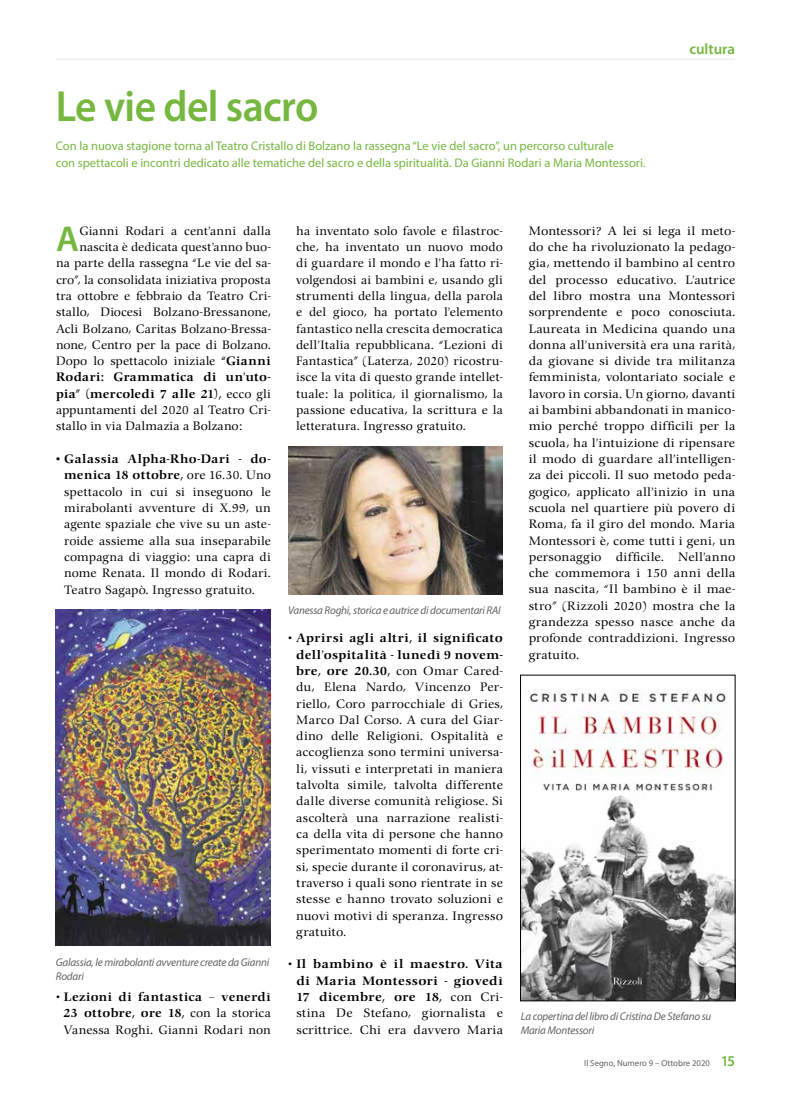
<style>
.page{position:relative;width:791px;height:1106px;background:#fff}
.page>*{position:absolute;margin:0;border:0;box-sizing:border-box;transform-origin:0 0}
.t1{font:600 43.75px "Myriad Pro";letter-spacing:-.015em;color:#75b73f;scale:.95 1}
.t2{font:600 36px "Myriad Pro";color:#75b73f}
.t3{font:600 15px "Myriad Pro";color:#75b73f}
.t4{font:12.5px/16.2px "Myriad Pro";color:#75b73f}
.t5{font:11.88px/16.2px "Comenius Antiqua";letter-spacing:.03em;color:#000;text-align:justify}
.t6{font:500 11.88px/16.2px "Comenius Antiqua";letter-spacing:.035em;color:#000;text-align:justify}
.t7{font:italic 11.25px/13.8px "Myriad Pro";letter-spacing:-.02em;color:#636363}
.t8{font:8.75px "Myriad Pro";color:#636363}
.s1{font-weight:500}
.s2{font-weight:400}
.s3{font-weight:600;font-size:15px;color:#75b73f}
</style>
<div class="page">
<hr style="left:56px;top:59px;width:678px;height:1px;background:#ebebeb">
<img style="left:56px;top:609px;width:214px;height:336px">
<img style="left:288px;top:446px;width:214px;height:148px">
<img style="left:522px;top:689px;width:211px;height:310px">
<div style="left:520px;top:675px;width:215px;height:326px;border:1px solid #000"></div>
<h1 class="t1" style="left:56px;top:78px;width:278px">Le vie del sacro</h1>
<p class="t4" style="left:56px;top:138px;width:591px">Con la nuova stagione torna al Teatro Cristallo di Bolzano la rassegna “Le vie del sacro”, un percorso culturale<br>con spettacoli e incontri dedicato alle tematiche del sacro e della spiritualità. Da Gianni Rodari a Maria Montessori.</p>
<p class="t3" style="left:689px;top:39px;width:47px">cultura</p>
<h2 class="t2" style="left:56px;top:216px;width:24px">A</h2>
<p class="t5" style="left:79px;top:223px;width:193px">Gianni Rodari a cent’anni dalla</p>
<p class="t5" style="left:79px;top:239px;width:193px">nascita è dedicata quest’anno buo-</p>
<p class="t5" style="left:56px;top:255px;width:216px">na parte della rassegna “Le vie del sa-</p>
<p class="t5" style="left:56px;top:271px;width:216px">cro”, la consolidata iniziativa proposta</p>
<p class="t5" style="left:56px;top:288px;width:216px">tra ottobre e febbraio da Teatro Cri-</p>
<p class="t5" style="left:56px;top:304px;width:216px">stallo, Diocesi Bolzano-Bressanone,</p>
<p class="t5" style="left:56px;top:320px;width:216px">Acli Bolzano, Caritas Bolzano-Bressa-</p>
<p class="t5" style="left:56px;top:337px;width:216px">none, Centro per la pace di Bolzano.</p>
<p class="t5" style="left:56px;top:353px;width:216px">Dopo lo spettacolo iniziale <span class="s1">“Gianni</span></p>
<p class="t6" style="left:56px;top:369px;width:216px">Rodari: Grammatica di un’uto-</p>
<p class="t6" style="left:56px;top:386px;width:216px">pia” (mercoledì 7 alle 21), <span class="s2">ecco gli</span></p>
<p class="t5" style="left:56px;top:402px;width:216px">appuntamenti del 2020 al Teatro Cri-</p>
<p class="t5" style="left:56px;top:418px;width:187px">stallo in via Dalmazia a Bolzano:</p>
<p class="t5" style="left:64px;top:451px;width:208px;text-indent:-8px"><span class="s1">• Galassia Alpha-Rho-Dari - do&shy;menica 18 ottobre,</span> ore 16.30. Uno spettacolo in cui si inseguono le mirabolanti avventure di X.99, un agente spaziale che vive su un aste&shy;roide assieme alla sua inseparabile compagna di viaggio: una capra di nome Renata. Il mondo di Rodari.<br>Teatro Sagapò. Ingresso gratuito.</p>
<p class="t7" style="left:56px;top:955px;width:215px">Galassia, le mirabolanti avventure create da Gianni<br>Rodari</p>
<p class="t6" style="left:64px;top:989px;width:208px;text-indent:-8px"><span class="s2">•</span> Lezioni di fantastica – venerdì 23 ottobre, ore 18, <span class="s2">con la storica Vanessa Roghi. Gianni Rodari non</span></p>
<p class="t5" style="left:296px;top:223px;width:208px">ha inventato solo favole e filastroc&shy;che, ha inventato un nuovo modo di guardare il mondo e l’ha fatto ri&shy;volgendosi ai bambini e, usando gli strumenti della lingua, della parola e del gioco, ha portato l’elemento fantastico nella crescita democratica dell’Italia repubblicana. “Lezioni di Fantastica” (Laterza, 2020) ricostru&shy;isce la vita di questo grande intellet&shy;tuale: la politica, il giornalismo, la passione educativa, la scrittura e la letteratura. Ingresso gratuito.</p>
<p class="t7" style="left:288px;top:603px;width:214px">Vanessa Roghi, storica e autrice di documentari RAI</p>
<p class="t5" style="left:296px;top:630px;width:208px;text-indent:-8px">• <span class="s1">Aprirsi agli altri, il significato dell’ospitalità - lunedì 9 novem&shy;bre, ore 20.30,</span> con Omar Cared&shy;du, Elena Nardo, Vincenzo Per&shy;riello, Coro parrocchiale di Gries, Marco Dal Corso. A cura del Giar&shy;dino delle Religioni. Ospitalità e accoglienza sono termini universa&shy;li, vissuti e interpretati in maniera talvolta simile, talvolta differente dalle diverse comunità religiose. Si ascolterà una narrazione realisti&shy;ca della vita di persone che hanno sperimentato momenti di forte cri&shy;si, specie durante il coronavirus, at&shy;traverso i quali sono rientrate in se stesse e hanno trovato soluzioni e nuovi motivi di speranza. Ingresso gratuito.</p>
<p class="t6" style="left:296px;top:956px;width:208px;text-indent:-8px"><span class="s2">•</span> Il bambino è il maestro. Vita di Maria Montessori - giovedì 17 dicembre, ore 18, <span class="s2">con Cri&shy;stina De Stefano, giornalista e scrittrice. Chi era davvero Maria</span></p>
<p class="t5" style="left:528px;top:223px;width:208px">Montessori? A lei si lega il meto&shy;do che ha rivoluzionato la pedago&shy;gia, mettendo il bambino al centro del processo educativo. L’autrice del libro mostra una Montessori sorprendente e poco conosciuta.<br>Laureata in Medicina quando una donna all’università era una rarità, da giovane si divide tra militanza femminista, volontariato sociale e lavoro in corsia. Un giorno, davanti ai bambini abbandonati in manico&shy;mio perché troppo difficili per la scuola, ha l’intuizione di ripensare il modo di guardare all’intelligen&shy;za dei piccoli. Il suo metodo peda&shy;gogico, applicato all’inizio in una scuola nel quartiere più povero di Roma, fa il giro del mondo. Maria Montessori è, come tutti i geni, un personaggio difficile. Nell’anno che commemora i 150 anni della sua nascita, “Il bambino è il mae&shy;stro” (Rizzoli 2020) mostra che la grandezza spesso nasce anche da profonde contraddizioni. Ingresso gratuito.</p>
<p class="t7" style="left:520px;top:1009px;width:192px">La copertina del libro di Cristina De Stefano su<br>Maria Montessori</p>
<p class="t8" style="left:584px;top:1057px;width:152px">Il Segno, Numero 9 – Ottobre 2020 <span class="s3">15</span></p>
</div>
